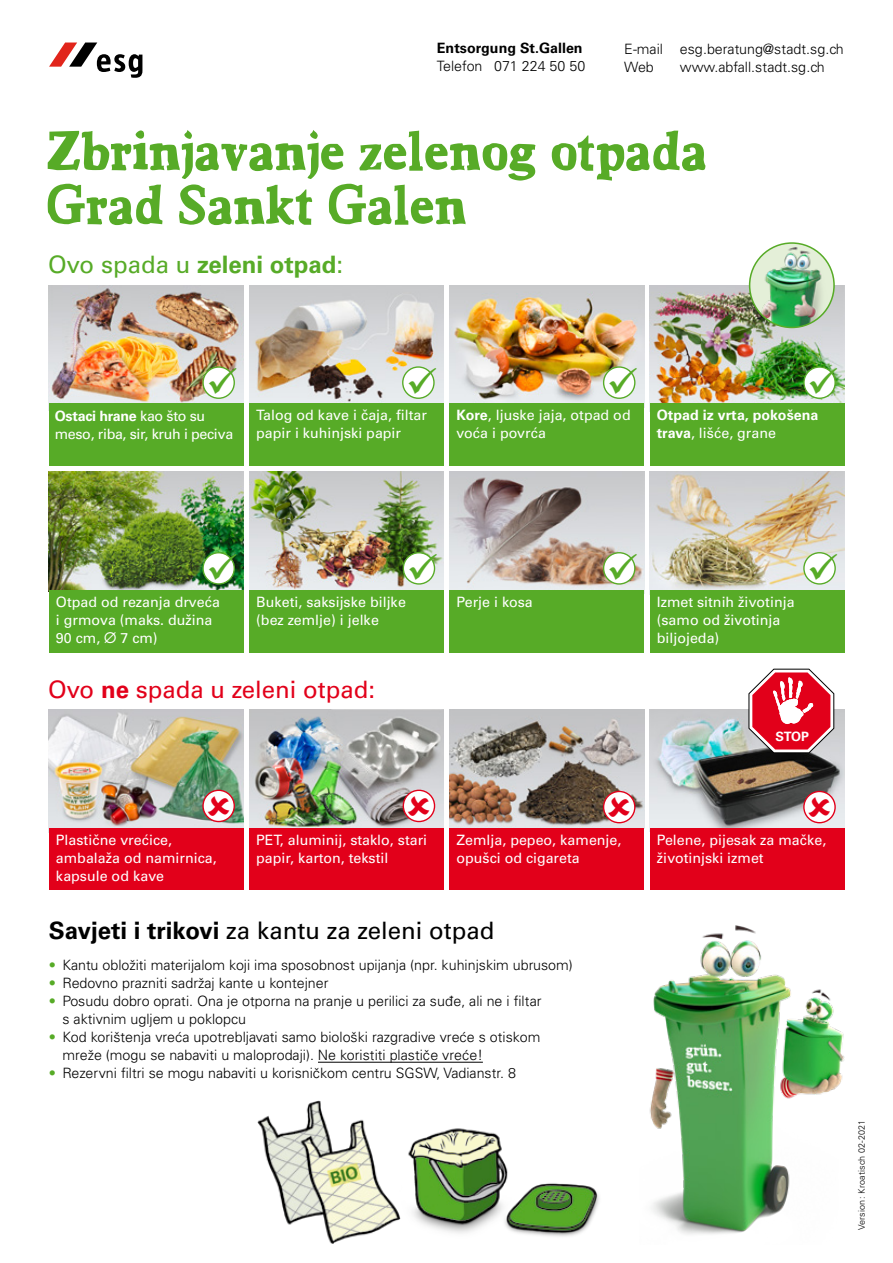
<style>
.page{position:relative;width:893px;height:1263px;background:#fff}
.page>*{position:absolute;margin:0;border:0;box-sizing:border-box;transform-origin:0 0}
.t1{font:54px/54px "Bountiful";color:#57ab27}
.t2{font:24px "Univers";color:#000}
.t3{font:24px "Univers";color:#e2001a}
.t4{font:700 24px "Univers";color:#57ab27}
.t5{font:300 14.25px/18px "Univers";color:#000}
.t6{font:14.25px/18px "Univers";color:#fff}
.t7{font:14.25px/18px "Univers";letter-spacing:-.025em;color:#fff}
.t8{font:700 14.25px/18px "Univers";color:#fff}
.t9{font:700 14.25px "Univers";color:#000}
.t10{font:700 12.9px "Univers";color:#fff}
.t11{font:300 9px "Univers";letter-spacing:.02em;color:#000}
.s1{font-weight:400}
.s2{font-weight:700}
.s3{font-family:"Futura Std"}
.s4{color:#57ab27}
</style>
<div class="page">
<img style="left:49px;top:286px;width:195px;height:118px">
<img style="left:449px;top:286px;width:195px;height:118px">
<img style="left:449px;top:709px;width:195px;height:119px">
<img style="left:650px;top:709px;width:194px;height:119px">
<img style="left:249px;top:286px;width:195px;height:118px">
<img style="left:249px;top:709px;width:195px;height:119px">
<img style="left:249px;top:471px;width:195px;height:119px">
<img style="left:449px;top:471px;width:195px;height:119px">
<img style="left:650px;top:286px;width:194px;height:118px">
<img style="left:49px;top:709px;width:195px;height:119px">
<img style="left:650px;top:471px;width:194px;height:119px">
<div style="left:49px;top:404px;width:195px;height:62px;background:#57ab27"></div>
<div style="left:249px;top:590px;width:195px;height:62px;background:#57ab27"></div>
<div style="left:449px;top:404px;width:195px;height:62px;background:#57ab27"></div>
<div style="left:449px;top:590px;width:195px;height:62px;background:#57ab27"></div>
<div style="left:650px;top:404px;width:194px;height:62px;background:#57ab27"></div>
<div style="left:49px;top:828px;width:195px;height:61px;background:#e2001a"></div>
<div style="left:650px;top:590px;width:194px;height:62px;background:#57ab27"></div>
<div style="left:449px;top:828px;width:195px;height:62px;background:#e2001a"></div>
<div style="left:249px;top:828px;width:195px;height:61px;background:#e2001a"></div>
<div style="left:650px;top:828px;width:194px;height:62px;background:#e2001a"></div>
<svg style="left:203px;top:367px;width:31px;height:31px"></svg>
<div style="left:202px;top:366px;width:33px;height:33px;border:1px solid #57ab27;border-radius:50%"></div>
<svg style="left:403px;top:553px;width:32px;height:31px"></svg>
<div style="left:403px;top:552px;width:32px;height:33px;border:1px solid #57ab27;border-radius:50%"></div>
<svg style="left:604px;top:367px;width:31px;height:31px"></svg>
<div style="left:603px;top:366px;width:32px;height:33px;border:1px solid #57ab27;border-radius:50%"></div>
<svg style="left:604px;top:553px;width:31px;height:31px"></svg>
<div style="left:603px;top:552px;width:32px;height:33px;border:1px solid #57ab27;border-radius:50%"></div>
<svg style="left:804px;top:367px;width:31px;height:31px"></svg>
<div style="left:803px;top:366px;width:33px;height:33px;border:1px solid #57ab27;border-radius:50%"></div>
<svg style="left:804px;top:553px;width:31px;height:31px"></svg>
<div style="left:803px;top:552px;width:33px;height:33px;border:1px solid #57ab27;border-radius:50%"></div>
<svg style="left:203px;top:790px;width:31px;height:31px"></svg>
<div style="left:202px;top:790px;width:33px;height:32px;border:1px solid #e2001a;border-radius:50%"></div>
<svg style="left:604px;top:791px;width:31px;height:32px"></svg>
<div style="left:603px;top:791px;width:32px;height:32px;border:1px solid #e2001a;border-radius:50%"></div>
<svg style="left:403px;top:790px;width:32px;height:31px"></svg>
<div style="left:403px;top:790px;width:32px;height:32px;border:1px solid #e2001a;border-radius:50%"></div>
<svg style="left:804px;top:791px;width:31px;height:32px"></svg>
<div style="left:803px;top:791px;width:33px;height:32px;border:1px solid #e2001a;border-radius:50%"></div>
<img style="left:754px;top:246px;width:78px;height:81px">
<div style="left:749px;top:242px;width:86px;height:86px;border:2px solid #57ab27;border-radius:50%"></div>
<svg style="left:749px;top:669px;width:85px;height:84px"></svg>
<div style="left:249px;top:404px;width:195px;height:62px;background:#57ab27"></div>
<svg style="left:403px;top:367px;width:31px;height:31px"></svg>
<div style="left:402px;top:366px;width:33px;height:33px;border:1px solid #57ab27;border-radius:50%"></div>
<img style="left:49px;top:471px;width:195px;height:119px">
<div style="left:49px;top:590px;width:195px;height:62px;background:#57ab27"></div>
<svg style="left:203px;top:553px;width:31px;height:31px"></svg>
<div style="left:202px;top:552px;width:33px;height:33px;border:1px solid #57ab27;border-radius:50%"></div>
<hr style="left:318px;top:1062px;width:165px;height:1px;background:#000">
<svg style="left:49px;top:43px;width:93px;height:35px"></svg>
<img style="left:649px;top:925px;width:196px;height:310px">
<img style="left:257px;top:1101px;width:342px;height:142px">
<svg style="left:208px;top:795px;width:21px;height:20px"></svg>
<svg style="left:408px;top:795px;width:21px;height:20px"></svg>
<svg style="left:608px;top:796px;width:22px;height:20px"></svg>
<svg style="left:809px;top:796px;width:21px;height:20px"></svg>
<svg style="left:209px;top:367px;width:28px;height:27px"></svg>
<svg style="left:409px;top:553px;width:28px;height:27px"></svg>
<svg style="left:610px;top:367px;width:27px;height:27px"></svg>
<svg style="left:610px;top:553px;width:27px;height:27px"></svg>
<svg style="left:810px;top:367px;width:27px;height:27px"></svg>
<svg style="left:810px;top:553px;width:27px;height:27px"></svg>
<svg style="left:409px;top:367px;width:27px;height:27px"></svg>
<svg style="left:209px;top:553px;width:28px;height:27px"></svg>
<p class="t9" style="left:437px;top:40px;width:147px">Entsorgung St.Gallen</p>
<p class="t5" style="left:437px;top:57px;width:150px">Telefon 071 224 50 50</p>
<p class="t5" style="left:624px;top:40px;width:221px">E-mail esg.beratung@stadt.sg.ch<br>Web</p>
<p class="t5" style="left:680px;top:58px;width:146px">www.abfall.stadt.sg.ch</p>
<h1 class="t1" style="left:46px;top:125px;width:662px">Zbrinjavanje zelenog otpada<br>Grad Sankt Galen</h1>
<h2 class="t4" style="left:48px;top:251px;width:297px"><span class="s1">Ovo spada u</span> zeleni otpad<span class="s1">:</span></h2>
<p class="t7" style="left:55px;top:407px;width:180px"><span class="s2">Ostaci hrane</span> kao što su meso, riba, sir, kruh i peciva</p>
<p class="t6" style="left:256px;top:406px;width:172px">Talog od kave i cˇaja, filtar papir i kuhinjski papir</p>
<p class="t6" style="left:456px;top:406px;width:176px"><span class="s2">Kore</span>, ljuske jaja, otpad od voc´a i povrc´a</p>
<p class="t8" style="left:657px;top:407px;width:163px">Otpad iz vrta, pokošena trava<span class="s1">, lišc´e, grane</span></p>
<p class="t6" style="left:56px;top:593px;width:166px">Otpad od rezanja drvec´a i grmova (maks. dužina<br>90 cm, <span class="s3">Ø</span> 7 cm)</p>
<h2 class="t3" style="left:48px;top:675px;width:329px">Ovo <span class="s2">ne</span> spada u zeleni otpad:</h2>
<p class="t6" style="left:256px;top:593px;width:151px">Buketi, saksijske biljke (bez zemlje) i jelke</p>
<p class="t6" style="left:456px;top:593px;width:78px">Perje i kosa</p>
<p class="t6" style="left:657px;top:593px;width:139px">Izmet sitnih životinja (samo od životinja biljojeda)</p>
<p class="t10" style="left:776px;top:729px;width:35px">STOP</p>
<p class="t6" style="left:56px;top:831px;width:162px">Plasticˇne vrec´ice, ambalaža od namirnica, kapsule od kave</p>
<p class="t6" style="left:256px;top:831px;width:172px">PET, aluminij, staklo, stari papir, karton, tekstil</p>
<p class="t6" style="left:657px;top:831px;width:171px">Pelene, pijesak za macˇke, životinjski izmet</p>
<p class="t6" style="left:456px;top:831px;width:166px">Zemlja, pepeo, kamenje, opušci od cigareta</p>
<h2 class="t2" style="left:49px;top:917px;width:447px"><span class="s2">Savjeti i trikovi</span> za kantu za zeleni otpad</h2>
<p class="t5" style="left:49px;top:956px;width:525px"><span class="s4">•</span> Kantu obložiti materijalom koji ima sposobnost upijanja (npr. kuhinjskim ubrusom)</p>
<p class="t5" style="left:49px;top:974px;width:281px"><span class="s4">•</span> Redovno prazniti sadržaj kante u kontejner</p>
<p class="t5" style="left:62px;top:992px;width:481px;text-indent:-13px"><span class="s4">•</span> Posudu dobro oprati. Ona je otporna na pranje u perilici za sud-e, ali ne i filtar s aktivnim ugljem u poklopcu</p>
<p class="t5" style="left:62px;top:1028px;width:479px;text-indent:-13px"><span class="s4">•</span> Kod korištenja vrec´a upotrebljavati samo biološki razgradive vrec´e s otiskom mreže (mogu se nabaviti u maloprodaji). Ne koristiti plasticˇe vrec´e!</p>
<p class="t5" style="left:49px;top:1064px;width:469px"><span class="s4">•</span> Rezervni filtri se mogu nabaviti u korisnicˇkom centru SGSW, Vadianstr. 8</p>
<p class="t11" style="left:856px;top:1230px;width:112px;rotate:-90deg">Version: Kroatisch 02-2021</p>
</div>
